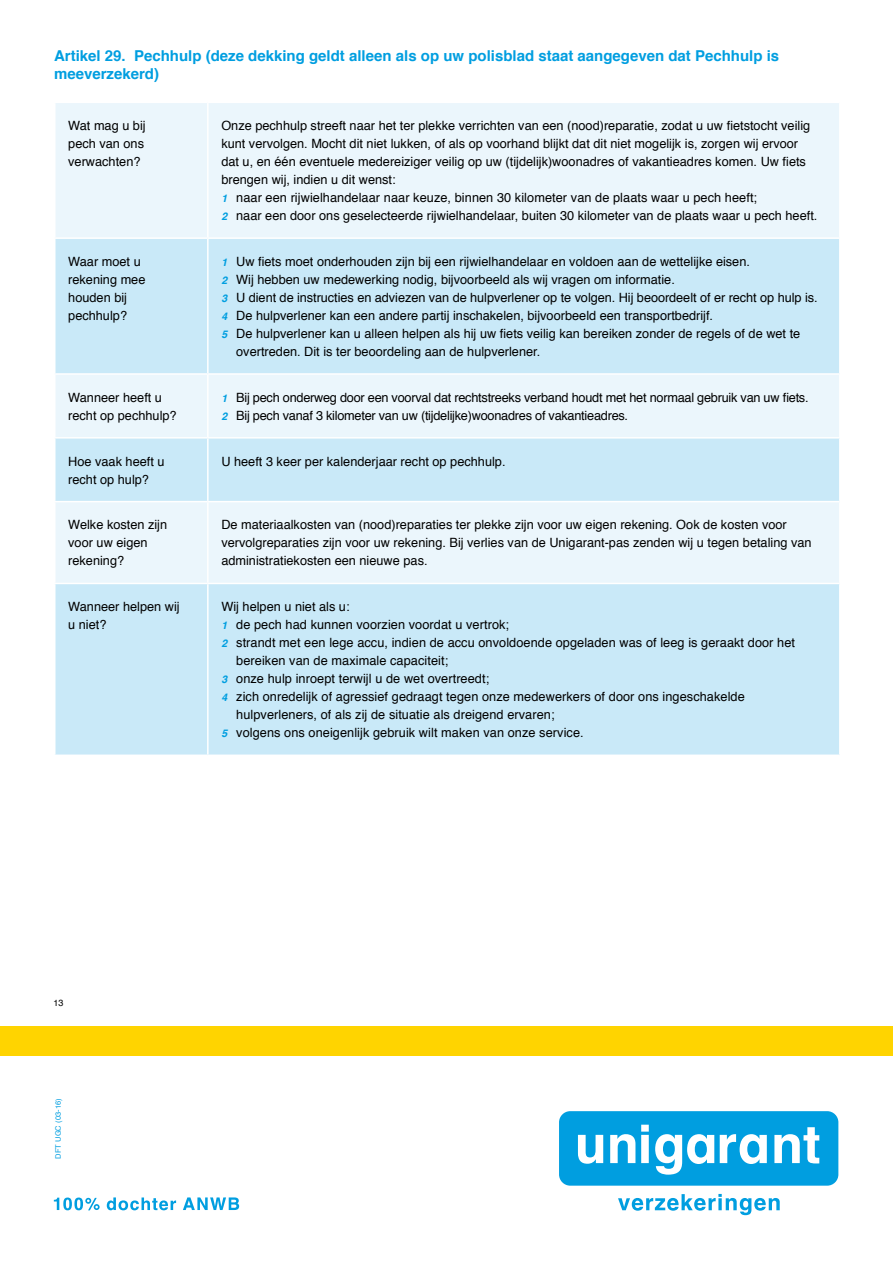
<style>
.page{position:relative;width:893px;height:1263px;background:#fff}
.page>*{position:absolute;margin:0;border:0;box-sizing:border-box;transform-origin:0 0}
.t1{font:700 15px/18px "Helvetica";color:#009ee0}
.t2{font:12.75px/18px "Helvetica";color:#000}
.t3{font:12.75px/18px "Helvetica";letter-spacing:-.02em;color:#000}
.t4{font:9px "Helvetica";color:#000}
.t5{font:7.5px "Helvetica";letter-spacing:.01em;color:#009ee0}
.s1{font-weight:700;font-style:italic;font-size:10.5px;color:#009ee0}
</style>
<div class="page">
<div style="left:56px;top:103px;width:783px;height:134px;background:#ebf6fc"></div>
<svg style="left:56px;top:239px;width:783px;height:515px;fill:#c9e9f8"></svg>
<hr style="left:207px;top:103px;width:2px;height:134px;background:#fff">
<hr style="left:207px;top:239px;width:2px;height:134px;background:#fff">
<hr style="left:207px;top:375px;width:2px;height:62px;background:#fff">
<hr style="left:207px;top:439px;width:2px;height:62px;background:#fff">
<hr style="left:207px;top:584px;width:2px;height:170px;background:#fff">
<hr style="left:54px;top:373px;width:154px;height:2px;background:#fff">
<hr style="left:208px;top:373px;width:633px;height:2px;background:#fff">
<hr style="left:54px;top:437px;width:154px;height:2px;background:#fff">
<hr style="left:208px;top:437px;width:633px;height:2px;background:#fff">
<hr style="left:208px;top:501px;width:632px;height:1px;background:#fff">
<hr style="left:208px;top:583px;width:632px;height:1px;background:#fff">
<hr style="left:54px;top:501px;width:154px;height:1px;background:#fff">
<hr style="left:207px;top:502px;width:2px;height:81px;background:#fff">
<hr style="left:54px;top:583px;width:154px;height:1px;background:#fff">
<div style="left:0;top:1026px;width:893px;height:30px;background:#ffd400"></div>
<svg style="left:559px;top:1111px;width:280px;height:105px"></svg>
<svg style="left:53px;top:1197px;width:187px;height:14px"></svg>
<p class="t1" style="left:54px;top:47px;width:727px">Artikel 29. Pechhulp (deze dekking geldt alleen als op uw polisblad staat aangegeven dat Pechhulp is meeverzekerd)</p>
<p class="t2" style="left:68px;top:117px;width:79px">Wat mag u bij pech van ons verwachten?</p>
<p class="t2" style="left:221px;top:117px;width:598px">Onze pechhulp streeft naar het ter plekke verrichten van een (nood)reparatie, zodat u uw fietstocht veilig kunt vervolgen. Mocht dit niet lukken, of als op voorhand blijkt dat dit niet mogelijk is, zorgen wij ervoor dat u, en één eventuele medereiziger veilig op uw (tijdelijk)woonadres of vakantieadres komen. Uw fiets brengen wij, indien u dit wenst:<br><span class="s1">1</span> naar een rijwielhandelaar naar keuze, binnen 30 kilometer van de plaats waar u pech heeft;<br><span class="s1">2</span> naar een door ons geselecteerde rijwielhandelaar, buiten 30 kilometer van de plaats waar u pech heeft.</p>
<p class="t2" style="left:68px;top:253px;width:79px">Waar moet u rekening mee houden bij pechhulp?</p>
<p class="t2" style="left:221px;top:253px;width:530px"><span class="s1">1</span> Uw fiets moet onderhouden zijn bij een rijwielhandelaar en voldoen aan de wettelijke eisen.</p>
<p class="t2" style="left:221px;top:271px;width:455px"><span class="s1">2</span> Wij hebben uw medewerking nodig, bijvoorbeeld als wij vragen om informatie.</p>
<p class="t2" style="left:221px;top:289px;width:598px"><span class="s1">3</span> U dient de instructies en adviezen van de hulpverlener op te volgen. Hij beoordeelt of er recht op hulp is.</p>
<p class="t2" style="left:221px;top:307px;width:493px"><span class="s1">4</span> De hulpverlener kan een andere partij inschakelen, bijvoorbeeld een transportbedrijf.</p>
<p class="t2" style="left:221px;top:325px;width:580px"><span class="s1">5</span> De hulpverlener kan u alleen helpen als hij uw fiets veilig kan bereiken zonder de regels of de wet te</p>
<p class="t2" style="left:236px;top:343px;width:306px">overtreden. Dit is ter beoordeling aan de hulpverlener.</p>
<p class="t2" style="left:68px;top:389px;width:110px">Wanneer heeft u recht op pechhulp?</p>
<p class="t3" style="left:221px;top:389px;width:589px"><span class="s1">1</span> Bij pech onderweg door een voorval dat rechtstreeks verband houdt met het normaal gebruik van uw fiets.<br><span class="s1">2</span> Bij pech vanaf 3 kilometer van uw (tijdelijke)woonadres of vakantieadres.</p>
<p class="t2" style="left:68px;top:452px;width:98px">Hoe vaak heeft u recht op hulp?</p>
<p class="t2" style="left:221px;top:452px;width:286px">U heeft 3 keer per kalenderjaar recht op pechhulp.</p>
<p class="t2" style="left:68px;top:516px;width:100px">Welke kosten zijn voor uw eigen rekening?</p>
<p class="t2" style="left:221px;top:516px;width:592px">De materiaalkosten van (nood)reparaties ter plekke zijn voor uw eigen rekening. Ook de kosten voor vervolgreparaties zijn voor uw rekening. Bij verlies van de Unigarant-pas zenden wij u tegen betaling van administratiekosten een nieuwe pas.</p>
<p class="t2" style="left:68px;top:598px;width:113px">Wanneer helpen wij u niet?</p>
<p class="t2" style="left:221px;top:598px;width:130px">Wij helpen u niet als u:</p>
<p class="t2" style="left:221px;top:616px;width:289px"><span class="s1">1</span> de pech had kunnen voorzien voordat u vertrok;</p>
<p class="t2" style="left:221px;top:634px;width:575px"><span class="s1">2</span> strandt met een lege accu, indien de accu onvoldoende opgeladen was of leeg is geraakt door het</p>
<p class="t2" style="left:236px;top:652px;width:213px">bereiken van de maximale capaciteit;</p>
<p class="t2" style="left:221px;top:670px;width:269px"><span class="s1">3</span> onze hulp inroept terwijl u de wet overtreedt;</p>
<p class="t2" style="left:221px;top:688px;width:525px"><span class="s1">4</span> zich onredelijk of agressief gedraagt tegen onze medewerkers of door ons ingeschakelde</p>
<p class="t2" style="left:236px;top:706px;width:320px">hulpverleners, of als zij de situatie als dreigend ervaren;</p>
<p class="t2" style="left:221px;top:724px;width:364px"><span class="s1">5</span> volgens ons oneigenlijk gebruik wilt maken van onze service.</p>
<p class="t4" style="left:54px;top:996px;width:11px">13</p>
<p class="t5" style="left:52px;top:1159px;width:62px;rotate:-90deg">DFT UGC (03-16)</p>
</div>
